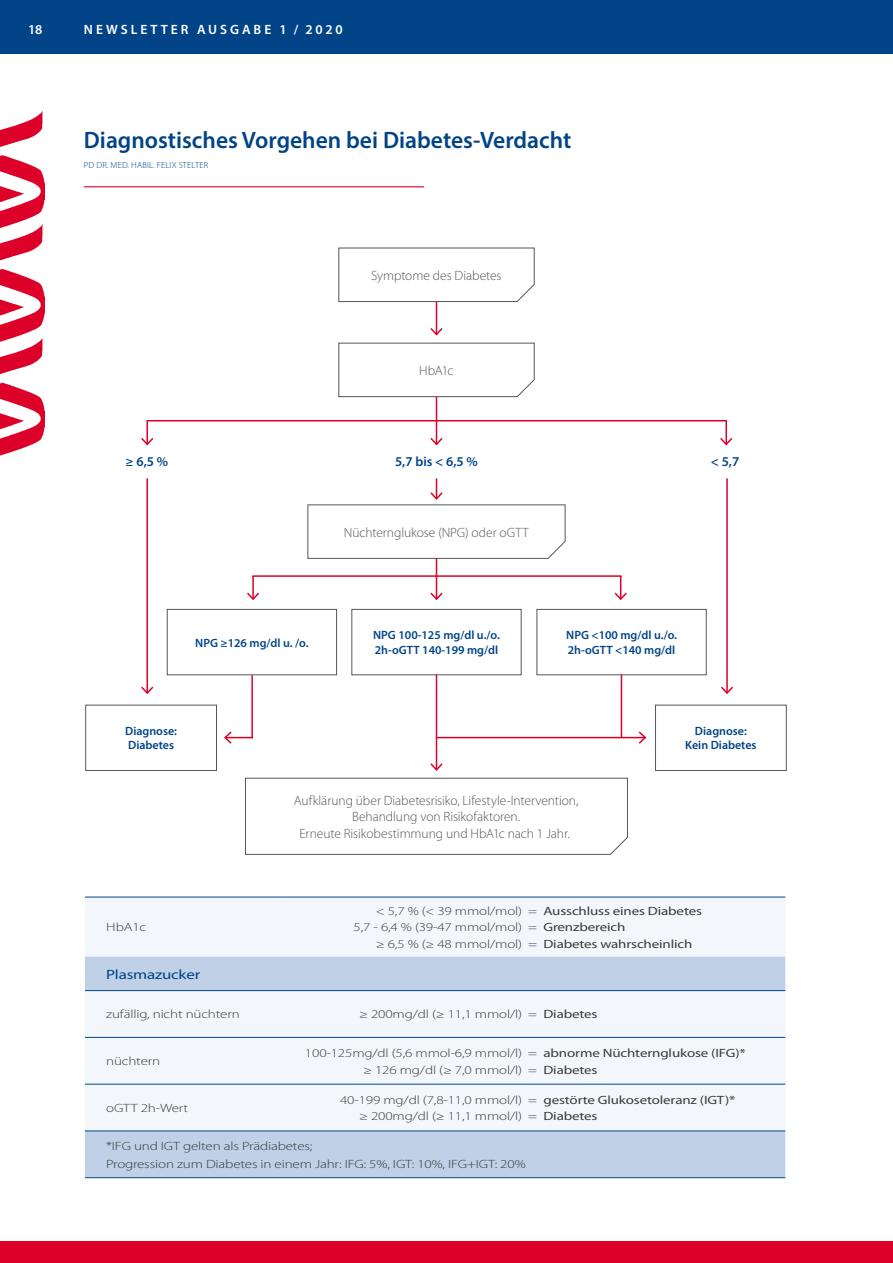
<style>
.page{position:relative;width:893px;height:1263px;background:#fff}
.page>*{position:absolute;margin:0;border:0;box-sizing:border-box;transform-origin:0 0}
.t1{font:600 23.7px "Myriad Pro";color:#004487}
.t2{font:300 13.5px/16.5px "Myriad Pro";letter-spacing:-.005em;color:#565656;text-align:center}
.t3{font:600 13.5px "Myriad Pro";letter-spacing:.22em;color:#fff}
.t4{font:600 13.5px "Myriad Pro";color:#004487}
.t5{font:13.5px "Myriad Pro";letter-spacing:-.01em;color:#004487;scale:1.25 1}
.t6{font:300 12px/16.5px "Myriad Pro";letter-spacing:-.01em;color:#3b3b3a;scale:1.25 1}
.t7{font:600 12px/14.2px "Myriad Pro";color:#004487}
.t8{font:12px "Myriad Pro";letter-spacing:-.01em;color:#3b3b3a;scale:1.25 1}
.t9{font:300 8.85px "Myriad Pro";letter-spacing:.02em;color:#004487}
.s1{font-weight:400}
.s2{font-weight:300}
</style>
<div class="page">
<div style="left:0;top:1242px;width:893px;height:21px;background:#dd0029"></div>
<div style="left:0;top:0;width:893px;height:53px;background:#004487"></div>
<img style="left:0;top:111px;width:45px;height:345px">
<hr style="left:84px;top:186px;width:340px;height:1px;background:#dd0029">
<svg style="left:338px;top:247px;width:197px;height:55px"></svg>
<div style="left:167px;top:609px;width:170px;height:66px;border:1px solid #565656"></div>
<div style="left:351px;top:609px;width:171px;height:66px;border:1px solid #565656"></div>
<div style="left:536px;top:609px;width:171px;height:66px;border:1px solid #565656"></div>
<div style="left:85px;top:705px;width:132px;height:66px;border:1px solid #565656"></div>
<div style="left:655px;top:705px;width:132px;height:66px;border:1px solid #565656"></div>
<hr style="left:436px;top:302px;width:1px;height:32px;background:#dd0029">
<svg style="left:338px;top:326px;width:197px;height:71px"></svg>
<hr style="left:725px;top:421px;width:2px;height:23px;background:#dd0029">
<svg style="left:720px;top:436px;width:13px;height:10px"></svg>
<hr style="left:436px;top:397px;width:1px;height:47px;background:#dd0029">
<svg style="left:430px;top:436px;width:13px;height:10px"></svg>
<hr style="left:147px;top:420px;width:580px;height:1px;background:#dd0029">
<hr style="left:146px;top:421px;width:2px;height:23px;background:#dd0029">
<svg style="left:141px;top:436px;width:13px;height:10px"></svg>
<hr style="left:146px;top:478px;width:2px;height:215px;background:#dd0029">
<svg style="left:141px;top:685px;width:13px;height:10px"></svg>
<hr style="left:436px;top:552px;width:1px;height:47px;background:#dd0029">
<svg style="left:430px;top:591px;width:13px;height:10px"></svg>
<hr style="left:436px;top:675px;width:1px;height:95px;background:#dd0029">
<svg style="left:245px;top:762px;width:383px;height:93px"></svg>
<hr style="left:252px;top:575px;width:369px;height:2px;background:#dd0029">
<svg style="left:613px;top:576px;width:14px;height:25px"></svg>
<hr style="left:252px;top:576px;width:2px;height:23px;background:#dd0029">
<svg style="left:247px;top:591px;width:13px;height:9px"></svg>
<svg style="left:307px;top:478px;width:259px;height:81px"></svg>
<hr style="left:726px;top:478px;width:2px;height:215px;background:#dd0029">
<svg style="left:721px;top:685px;width:12px;height:9px"></svg>
<hr style="left:436px;top:737px;width:209px;height:1px;background:#dd0029">
<svg style="left:637px;top:731px;width:10px;height:13px"></svg>
<hr style="left:621px;top:675px;width:1px;height:63px;background:#dd0029">
<svg style="left:224px;top:731px;width:29px;height:13px"></svg>
<hr style="left:251px;top:675px;width:2px;height:63px;background:#dd0029">
<div style="left:85px;top:898px;width:700px;height:58px;background:#f3f7fc"></div>
<svg style="left:85px;top:956px;width:700px;height:221px;fill:#f3f7fc"></svg>
<hr style="left:85px;top:897px;width:197px;height:1px;background:#004487">
<hr style="left:282px;top:897px;width:503px;height:1px;background:#004487">
<hr style="left:85px;top:990px;width:197px;height:1px;background:#004487">
<hr style="left:282px;top:990px;width:503px;height:1px;background:#004487">
<hr style="left:85px;top:1037px;width:197px;height:1px;background:#004487">
<hr style="left:282px;top:1037px;width:503px;height:1px;background:#004487">
<hr style="left:85px;top:1084px;width:197px;height:1px;background:#004487">
<hr style="left:282px;top:1084px;width:503px;height:1px;background:#004487">
<hr style="left:85px;top:1130px;width:197px;height:1px;background:#004487">
<hr style="left:282px;top:1130px;width:503px;height:1px;background:#004487">
<hr style="left:85px;top:1177px;width:197px;height:1px;background:#004487">
<hr style="left:282px;top:1177px;width:503px;height:1px;background:#004487">
<p class="t3" style="left:28px;top:21px;width:16px">18</p>
<p class="t3" style="left:84px;top:21px;width:260px">NEWSLETTER AUSGABE 1 / 2020</p>
<h1 class="t1" style="left:84px;top:125px;width:489px">Diagnostisches Vorgehen bei Diabetes-Verdacht</h1>
<p class="t9" style="left:84px;top:160px;width:126px">PD DR. MED. HABIL. FELIX STELTER</p>
<p class="t2" style="left:371px;top:267px;width:132px">Symptome des Diabetes</p>
<p class="t2" style="left:419px;top:362px;width:36px">HbA1c</p>
<p class="t4" style="left:126px;top:453px;width:44px">≥ 6,5 %</p>
<p class="t4" style="left:395px;top:453px;width:84px">5,7 bis &lt; 6,5 %</p>
<p class="t2" style="left:344px;top:524px;width:186px">Nüchternglukose (NPG) oder oGTT</p>
<p class="t4" style="left:711px;top:453px;width:30px">&lt; 5,7</p>
<p class="t7" style="left:195px;top:635px;width:115px">NPG ≥126 mg/dl u. /o.</p>
<p class="t7" style="left:373px;top:628px;width:128px">NPG 100-125 mg/dl u./o.<br>2h-oGTT 140-199 mg/dl</p>
<p class="t7" style="left:566px;top:628px;width:112px">NPG &lt;100 mg/dl u./o.<br>2h-oGTT &lt;140 mg/dl</p>
<p class="t7" style="left:125px;top:724px;width:53px">Diagnose:<br>Diabetes</p>
<p class="t7" style="left:685px;top:724px;width:73px;text-align:center">Diagnose:<br>Kein Diabetes</p>
<p class="t6" style="left:106px;top:919px;width:34px">HbA1c</p>
<p class="t2" style="left:294px;top:792px;width:286px">Aufklärung über Diabetesrisiko, Lifestyle-Intervention,<br>Behandlung von Risikofaktoren.<br>Erneute Risikobestimmung und HbA1c nach 1 Jahr.</p>
<p class="t6" style="left:354px;top:903px;width:280px;text-indent:22px">&lt; 5,7 % (&lt; 39 mmol/mol) = <span class="s1">Ausschluss eines Diabetes<br></span>5,7 - 6,4 % (39-47 mmol/mol) = <span class="s1">Grenzbereich</span></p>
<p class="t8" style="left:376px;top:937px;width:255px"><span class="s2">≥ 6,5 % (≥ 48 mmol/mol) =</span> Diabetes wahrscheinlich</p>
<p class="t5" style="left:106px;top:967px;width:77px">Plasmazucker</p>
<p class="t6" style="left:106px;top:1006px;width:108px">zufällig, nicht nüchtern</p>
<p class="t6" style="left:359px;top:1006px;width:192px">≥ 200mg/dl (≥ 11,1 mmol/l) = <span class="s1">Diabetes</span></p>
<p class="t6" style="left:106px;top:1053px;width:45px">nüchtern</p>
<p class="t6" style="left:363px;top:1045px;width:308px;text-indent:-58px">100-125mg/dl (5,6 mmol-6,9 mmol/l) = <span class="s1">abnorme Nüchternglukose (IFG)* </span>≥ 126 mg/dl (≥ 7,0 mmol/l) = <span class="s1">Diabetes</span></p>
<p class="t6" style="left:106px;top:1100px;width:67px">oGTT 2h-Wert</p>
<p class="t6" style="left:359px;top:1092px;width:303px;text-indent:-19px">40-199 mg/dl (7,8-11,0 mmol/l) = <span class="s1">gestörte Glukosetoleranz (IGT)* </span>≥ 200mg/dl (≥ 11,1 mmol/l) = <span class="s1">Diabetes</span></p>
<p class="t6" style="left:106px;top:1137px;width:337px;line-height:18px">*IFG und IGT gelten als Prädiabetes;<br>Progression zum Diabetes in einem Jahr: IFG: 5%, IGT: 10%, IFG+IGT: 20%</p>
</div>
